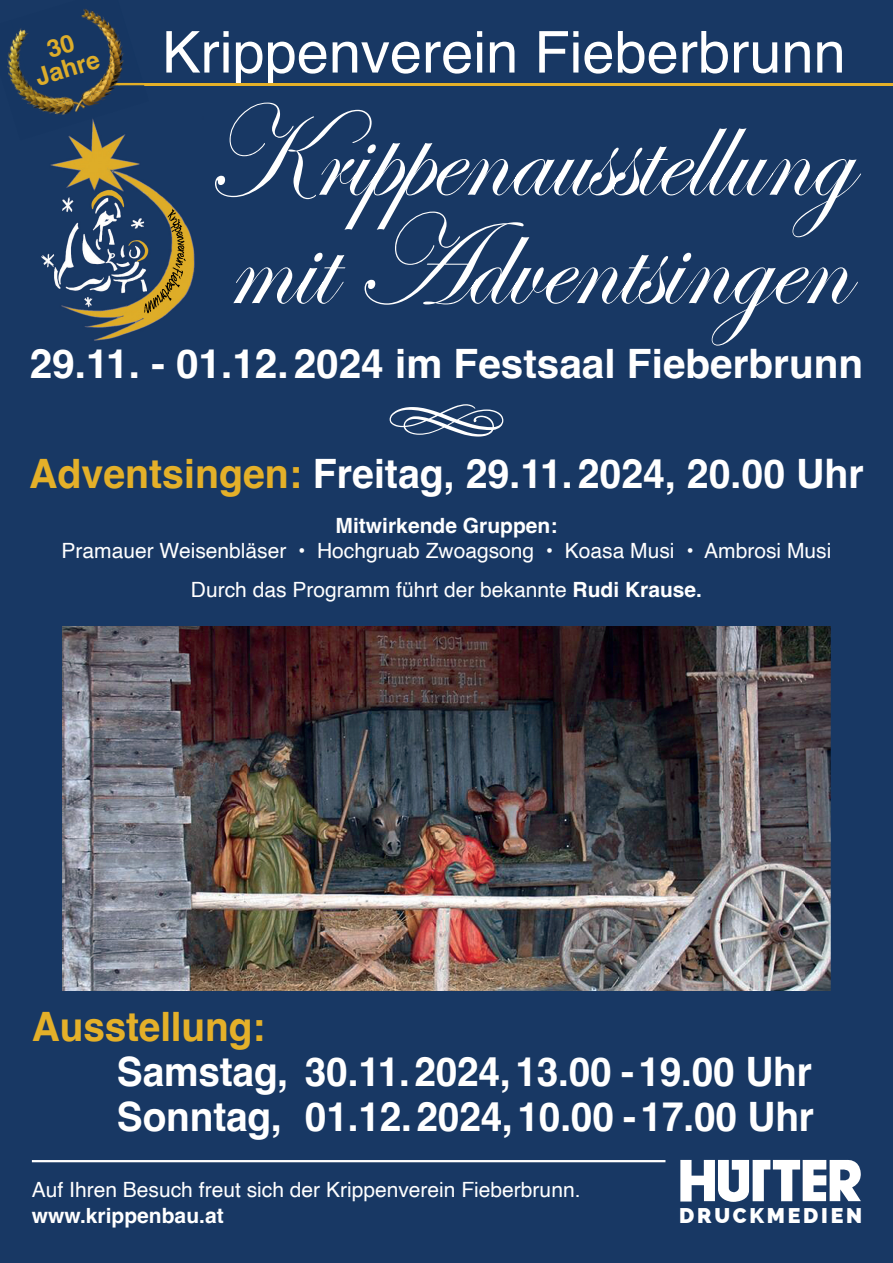
<style>
.page{position:relative;width:893px;height:1263px;background:#183864}
.page>*{position:absolute;margin:0;border:0;box-sizing:border-box;transform-origin:0 0}
.t1{font:57.75px "Helvetica";color:#fff}
.t2{font:700 40.5px "Helvetica";color:#fff}
.t3{font:700 40.5px/45px "Helvetica";color:#fff;scale:.96 1}
.t4{font:700 40.5px "Helvetica";letter-spacing:-.005em;color:#e4b029;scale:.96 1}
.t5{font:700 24.67px/23.6px "Helvetica";color:#ddad2a;text-align:center}
.t6{font:800 21.23px "Raleway";letter-spacing:.13em;color:#fff}
.t7{font:21px/39px "Helvetica";color:#fff;text-align:center}
.t8{font:700 21px "Helvetica";color:#fff}
.s1{color:#e4b029}
.s2{font-weight:700}
</style>
<div class="page">
<img style="left:62px;top:626px;width:768px;height:365px">
<hr style="left:32px;top:1160px;width:633px;height:2px;background:#fff">
<svg style="left:680px;top:1159px;width:181px;height:43px"></svg>
<svg style="left:390px;top:404px;width:113px;height:33px"></svg>
<hr style="left:114px;top:83px;width:779px;height:2px;background:#e4b029">
<img style="left:41px;top:126px;width:154px;height:215px">
<img style="left:12px;top:28px;width:16px;height:14px">
<img style="left:81px;top:9px;width:9px;height:10px">
<img style="left:90px;top:11px;width:6px;height:8px">
<img style="left:7px;top:42px;width:11px;height:23px">
<img style="left:18px;top:34px;width:10px;height:31px">
<img style="left:87px;top:19px;width:9px;height:6px">
<img style="left:96px;top:13px;width:20px;height:20px">
<img style="left:7px;top:65px;width:18px;height:22px">
<img style="left:25px;top:57px;width:7px;height:30px">
<img style="left:103px;top:33px;width:21px;height:23px">
<img style="left:15px;top:87px;width:17px;height:18px">
<img style="left:32px;top:88px;width:26px;height:21px">
<img style="left:58px;top:93px;width:26px;height:9px">
<img style="left:84px;top:64px;width:25px;height:30px">
<img style="left:109px;top:56px;width:15px;height:30px">
<img style="left:39px;top:102px;width:26px;height:10px">
<img style="left:65px;top:94px;width:25px;height:18px">
<img style="left:90px;top:86px;width:25px;height:20px">
<img style="left:116px;top:79px;width:33px;height:7px">
<img style="left:114px;top:83px;width:30px;height:2px">
<img style="left:41px;top:112px;width:28px;height:27px">
<img style="left:64px;top:112px;width:32px;height:14px">
<svg style="left:233px;top:237px;width:625px;height:109px"></svg>
<svg style="left:215px;top:103px;width:646px;height:134px"></svg>
<p class="t5" style="left:27px;top:47px;width:67px;rotate:-17deg">30<br>Jahre</p>
<h1 class="t1" style="left:162px;top:8px;width:685px">Krippenverein Fieberbrunn</h1>
<h2 class="t2" style="left:30px;top:339px;width:835px">29.11. - 01.12. 2024 im Festsaal Fieberbrunn</h2>
<h2 class="t2" style="left:29px;top:449px;width:836px"><span class="s1">Adventsingen:</span> Freitag, 29.11. 2024, 20.00 Uhr</h2>
<p class="t8" style="left:336px;top:513px;width:223px">Mitwirkende Gruppen:</p>
<p class="t7" style="left:62px;top:532px;width:771px">Pramauer Weisenbläser • Hochgruab Zwoagsong • Koasa Musi • Ambrosi Musi<br>Durch das Programm führt der bekannte <span class="s2">Rudi Krause.</span></p>
<h2 class="t4" style="left:32px;top:1002px;width:245px">Ausstellung:</h2>
<h2 class="t3" style="left:117px;top:1054px;width:728px">Samstag, 30.11. 2024, 13.00 - 19.00 Uhr<br>Sonntag, 01.12. 2024, 10.00 - 17.00 Uhr</h2>
<p class="t7" style="left:32px;top:1171px;width:550px">Auf Ihren Besuch freut sich der Krippenverein Fieberbrunn.</p>
<p class="t8" style="left:32px;top:1202px;width:193px">www.krippenbau.at</p>
<p class="t6" style="left:679px;top:1203px;width:185px">DRUCKMEDIEN</p>
</div>
